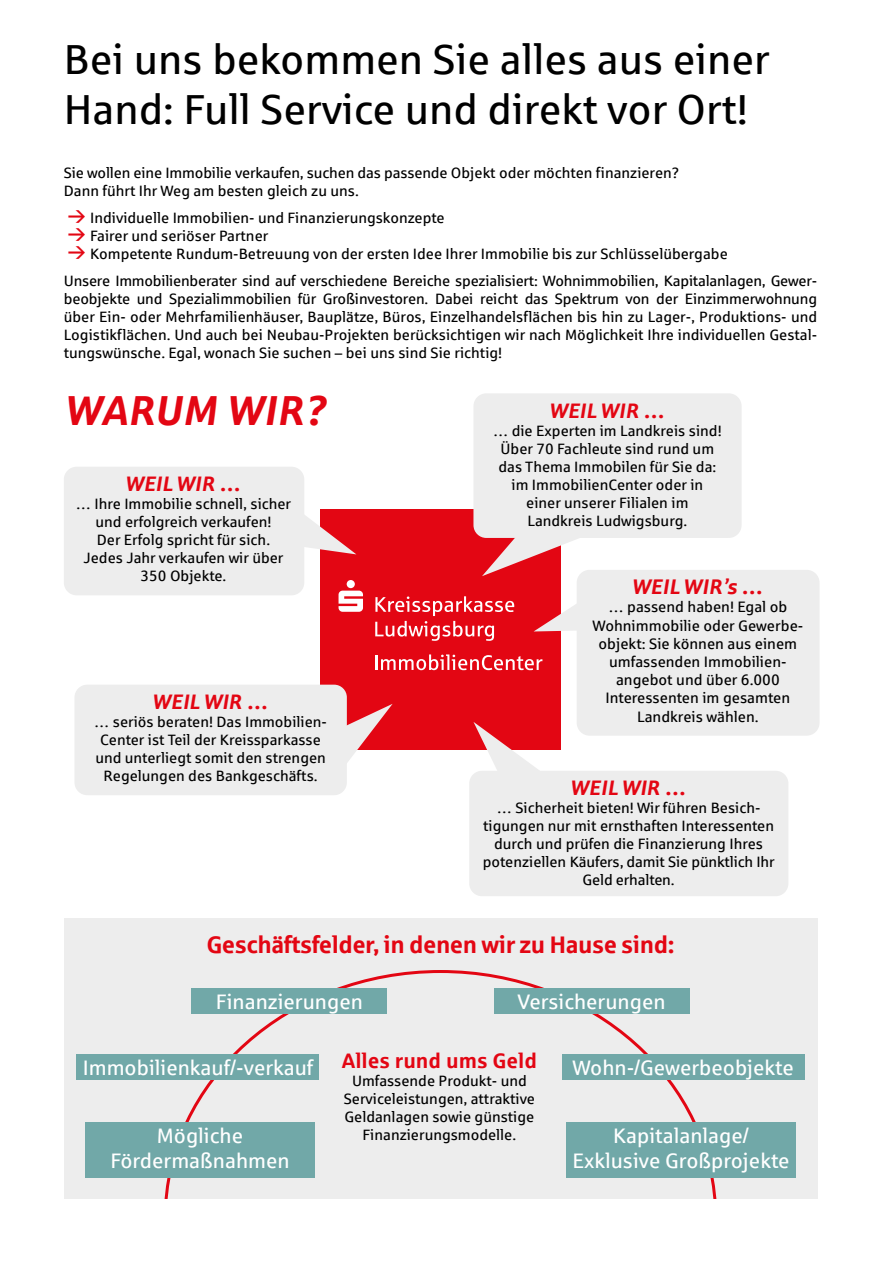
<style>
.page{position:relative;width:881px;height:1263px;background:#fff}
.page>*{position:absolute;margin:0;border:0;box-sizing:border-box;transform-origin:0 0}
.t1{font:42px/50.4px "Sparkasse Rg";color:#000}
.t2{font:italic 700 42px "Sparkasse Rg";color:#e30613}
.t3{font:700 24px "Sparkasse Rg";letter-spacing:-.02em;color:#e30613}
.t4{font:italic 700 21.15px "Sparkasse Rg";color:#e30613}
.t5{font:21px/25.2px "Sparkasse Rg";color:#fff;text-align:center}
.t6{font:italic 700 21px "Sparkasse Rg";color:#e30613}
.t7{font:700 21px "Sparkasse Rg";color:#e30613}
.t8{font:15.15px/18.1px "Sparkasse Rg";color:#000;text-align:center}
.t9{font:15px/18px "Sparkasse Rg";color:#000;text-align:center}
</style>
<div class="page">
<div style="left:64px;top:918px;width:752px;height:281px;background:#ededed"></div>
<svg style="left:162px;top:970px;width:556px;height:229px"></svg>
<div style="left:191px;top:989px;width:196px;height:25px;background:#71a8a8"></div>
<div style="left:493px;top:989px;width:196px;height:25px;background:#71a8a8"></div>
<div style="left:77px;top:1054px;width:242px;height:26px;background:#71a8a8"></div>
<div style="left:561px;top:1054px;width:243px;height:26px;background:#71a8a8"></div>
<div style="left:566px;top:1123px;width:229px;height:55px;background:#71a8a8"></div>
<div style="left:320px;top:509px;width:240px;height:240px;background:#e30613"></div>
<svg style="left:338px;top:580px;width:25px;height:32px"></svg>
<svg style="left:375px;top:596px;width:139px;height:45px"></svg>
<svg style="left:375px;top:654px;width:167px;height:16px"></svg>
<svg style="left:304px;top:514px;width:52px;height:40px"></svg>
<svg style="left:347px;top:704px;width:45px;height:59px"></svg>
<svg style="left:482px;top:538px;width:97px;height:38px"></svg>
<svg style="left:534px;top:599px;width:42px;height:32px"></svg>
<svg style="left:473px;top:722px;width:80px;height:49px"></svg>
<div style="left:64px;top:467px;width:240px;height:128px;background:#ededed;border-radius:13px"></div>
<div style="left:473px;top:393px;width:268px;height:145px;background:#ededed;border-radius:13px"></div>
<div style="left:576px;top:570px;width:243px;height:166px;background:#ededed;border-radius:13px"></div>
<div style="left:469px;top:771px;width:319px;height:125px;background:#ededed;border-radius:13px"></div>
<div style="left:74px;top:685px;width:273px;height:110px;background:#ededed;border-radius:13px"></div>
<div style="left:85px;top:1123px;width:230px;height:55px;background:#71a8a8"></div>
<h1 class="t1" style="left:64px;top:33px;width:707px">Bei uns bekommen Sie alles aus einer<br>Hand: Full Service und direkt vor Ort!</h1>
<p class="t9" style="left:64px;top:164px;width:616px;text-align:left">Sie wollen eine Immobilie verkaufen, suchen das passende Objekt oder möchten finanzieren?<br>Dann führt Ihr Weg am besten gleich zu uns.</p>
<p class="t9" style="left:90px;top:209px;width:639px;text-align:left">Individuelle Immobilien- und Finanzierungskonzepte<br>Fairer und seriöser Partner<br>Kompetente Rundum-Betreuung von der ersten Idee Ihrer Immobilie bis zur Schlüsselübergabe</p>
<p class="t9" style="left:64px;top:272px;width:754px;text-align:justify">Unsere Immobilienberater sind auf verschiedene Bereiche spezialisiert: Wohnimmobilien, Kapitalanlagen, Gewer&shy;beobjekte und Spezialimmobilien für Großinvestoren. Dabei reicht das Spektrum von der Einzimmerwohnung über Ein- oder Mehrfamilienhäuser, Bauplätze, Büros, Einzelhandelsflächen bis hin zu Lager-, Produktions- und Logistikflächen. Und auch bei Neubau-Projekten berücksichtigen wir nach Möglichkeit Ihre individuellen Gestal&shy;tungswünsche. Egal, wonach Sie suchen – bei uns sind Sie richtig!</p>
<h1 class="t2" style="left:64px;top:383px;width:263px">WARUM WIR?</h1>
<h3 class="t6" style="left:125px;top:470px;width:117px">WEIL WIR …</h3>
<p class="t9" style="left:76px;top:494px;width:217px">… Ihre Immobilie schnell, sicher und erfolgreich verkaufen!<br>Der Erfolg spricht für sich.<br>Jedes Jahr verkaufen wir über<br>350 Objekte.</p>
<h3 class="t6" style="left:152px;top:688px;width:117px">WEIL WIR …</h3>
<p class="t9" style="left:94px;top:712px;width:234px">… seriös beraten! Das Immobilien-Center ist Teil der Kreissparkasse und unterliegt somit den strengen Regelungen des Bankgeschäfts.</p>
<h3 class="t6" style="left:548px;top:397px;width:117px">WEIL WIR …</h3>
<p class="t9" style="left:493px;top:421px;width:230px">… die Experten im Landkreis sind!<br>Über 70 Fachleute sind rund um das Thema Immobilen für Sie da: im ImmobilienCenter oder in einer unserer Filialen im<br>Landkreis Ludwigsburg.</p>
<h3 class="t4" style="left:631px;top:573px;width:133px">WEIL WIR’s …</h3>
<p class="t8" style="left:592px;top:598px;width:212px">… passend haben! Egal ob<br>Wohnimmobilie oder Gewerbe&shy;objekt: Sie können aus einem umfassenden Immobilien&shy;angebot und über 6.000<br>Interessenten im gesamten<br>Landkreis wählen.</p>
<h3 class="t6" style="left:569px;top:774px;width:117px">WEIL WIR …</h3>
<p class="t9" style="left:482px;top:798px;width:293px">… Sicherheit bieten! Wir führen Besich&shy;tigungen nur mit ernsthaften Interessenten durch und prüfen die Finanzierung Ihres potenziellen Käufers, damit Sie pünktlich Ihr Geld erhalten.</p>
<h2 class="t3" style="left:206px;top:930px;width:469px">Geschäftsfelder, in denen wir zu Hause sind:</h2>
<h3 class="t5" style="left:216px;top:988px;width:148px">Finanzierungen</h3>
<h3 class="t5" style="left:517px;top:988px;width:149px">Versicherungen</h3>
<h3 class="t7" style="left:342px;top:1047px;width:196px">Alles rund ums Geld</h3>
<p class="t9" style="left:343px;top:1071px;width:193px">Umfassende Produkt- und<br>Serviceleistungen, attraktive<br>Geldanlagen sowie günstige<br>Finanzierungsmodelle.</p>
<h3 class="t5" style="left:83px;top:1054px;width:232px">Immobilienkauf/-verkauf</h3>
<h3 class="t5" style="left:572px;top:1054px;width:223px">Wohn-/Gewerbeobjekte</h3>
<h3 class="t5" style="left:110px;top:1122px;width:181px">Mögliche<br>Fördermaßnahmen</h3>
<h3 class="t5" style="left:572px;top:1122px;width:218px">Kapitalanlage/<br>Exklusive Großprojekte</h3>
</div>
